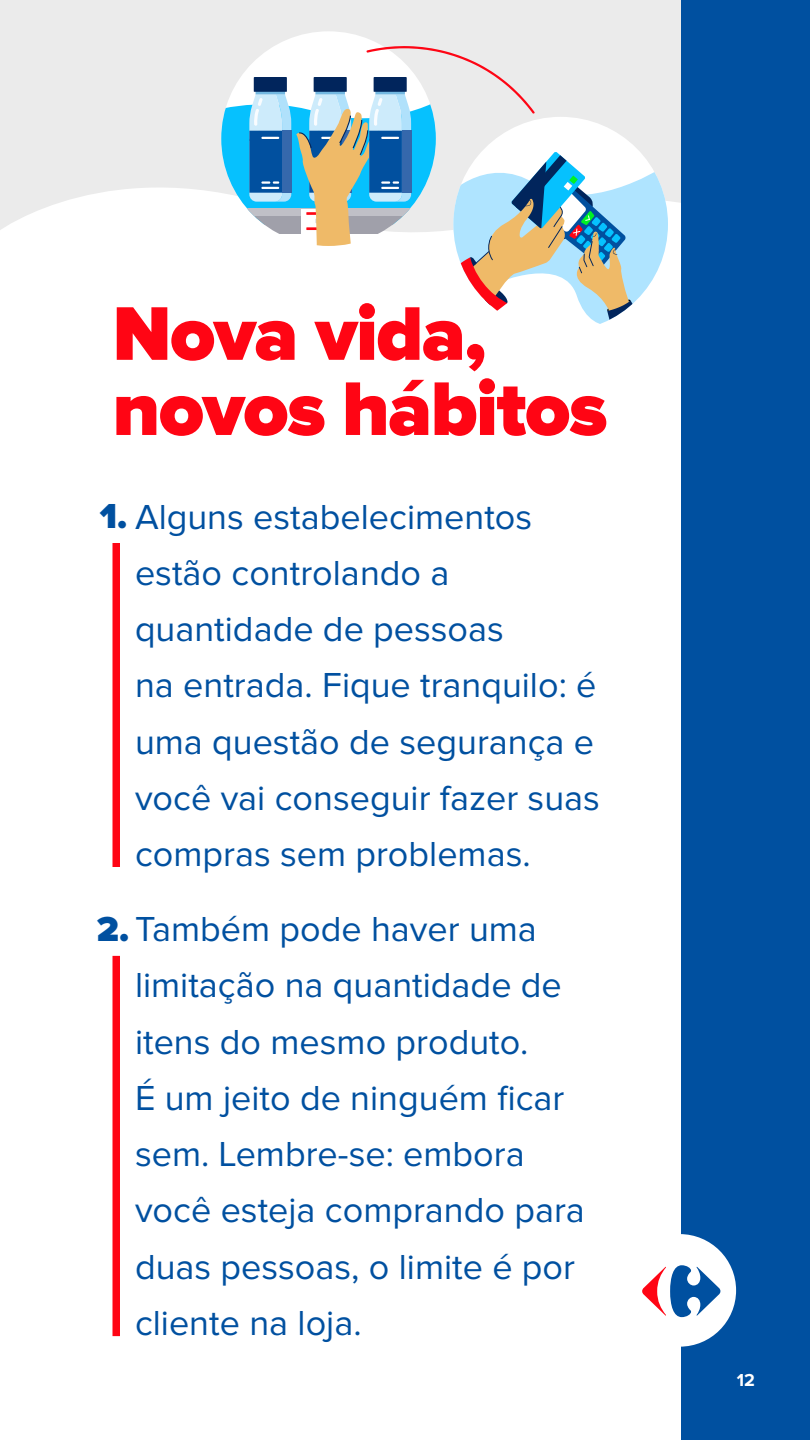
<style>
.page{position:relative;width:810px;height:1440px;background:#ebebeb}
.page>*{position:absolute;margin:0;border:0;box-sizing:border-box;transform-origin:0 0}
.t1{font:900 78.75px/75.2px "Proxima Nova";letter-spacing:-.02em;color:#ff0514}
.t2{font:36px/56.2px "Proxima Nova";color:#0050a0}
.t3{font:700 18px "Proxima Nova";color:#fff}
.s1{font-weight:900}
</style>
<div class="page">
<div style="left:0;top:122px;width:682px;height:1318px;background:#fff"></div>
<div style="left:221px;top:31px;width:215px;height:215px;background:#fff;border-radius:50%"></div>
<svg style="left:221px;top:46px;width:447px;height:285px"></svg>
<div style="left:112px;top:543px;width:8px;height:324px;background:#ff0514"></div>
<div style="left:112px;top:956px;width:8px;height:380px;background:#ff0514"></div>
<div style="left:682px;top:0;width:128px;height:1440px;background:#0050a0"></div>
<div style="left:623px;top:1234px;width:113px;height:113px;background:#fff;border-radius:50%"></div>
<svg style="left:642px;top:1265px;width:78px;height:52px"></svg>
<h1 class="t1" style="left:112px;top:299px;width:497px">Nova vida, novos hábitos</h1>
<p class="t2" style="left:135px;top:490px;width:466px;text-indent:-35px"><span class="s1">1.</span> Alguns estabelecimentos estão controlando a quantidade de pessoas<br>na entrada. Fique tranquilo: é uma questão de segurança e você vai conseguir fazer suas compras sem problemas.</p>
<p class="t2" style="left:135px;top:903px;width:451px;text-indent:-38px"><span class="s1">2.</span> Também pode haver uma limitação na quantidade de itens do mesmo produto.<br>É um jeito de ninguém ficar sem. Lembre-se: embora você esteja comprando para duas pessoas, o limite é por cliente na loja.</p>
<p class="t3" style="left:737px;top:1372px;width:20px">12</p>
</div>
